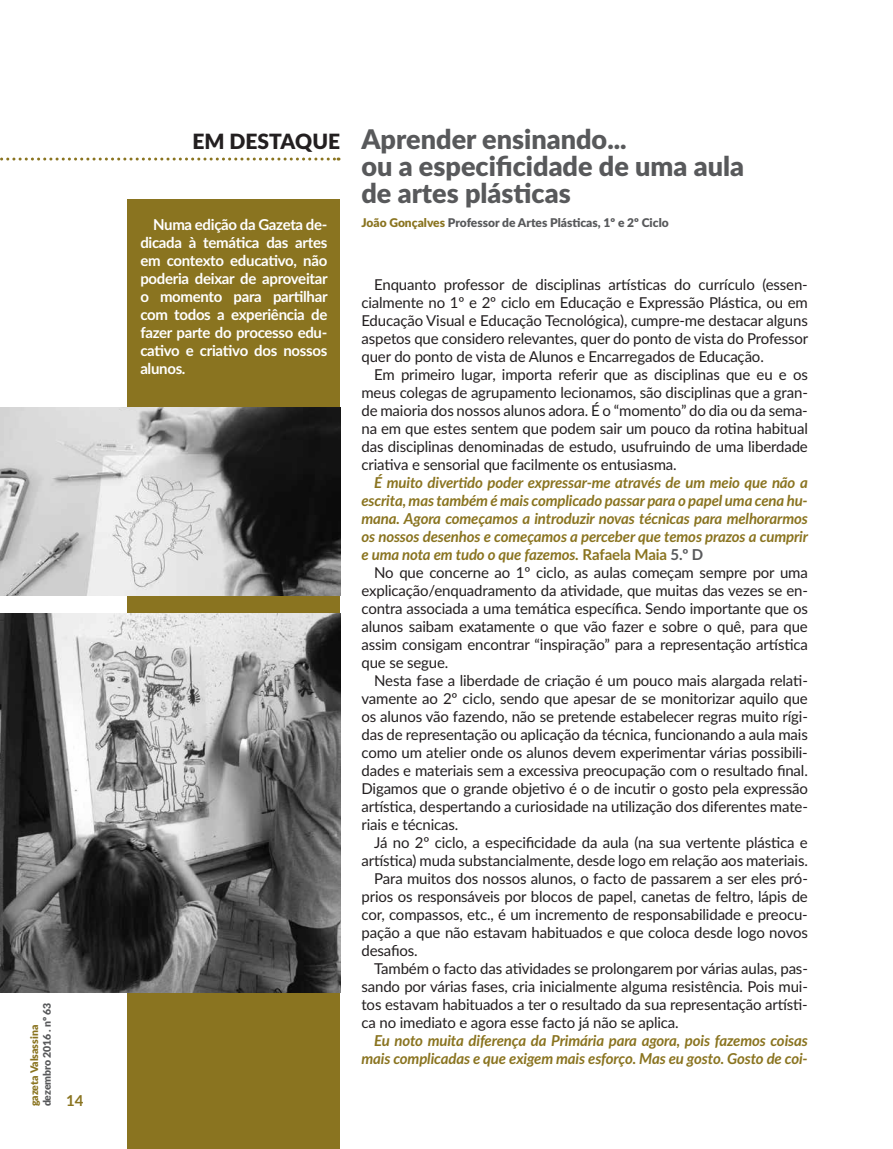
<style>
.page{position:relative;width:893px;height:1149px;background:#fff}
.page>*{position:absolute;margin:0;border:0;box-sizing:border-box;transform-origin:0 0}
.t1{font:900 27px/27px "Lato";color:#58595b}
.t2{font:15px/18px "Lato";letter-spacing:-.01em;color:#231f20;text-align:justify}
.t3{font:italic 700 15px/18px "Lato";letter-spacing:-.01em;color:#8a7420;text-align:justify}
.t4{font:700 15px/18px "Lato";letter-spacing:-.02em;color:#fff;text-align:justify}
.t5{font:700 15px "Lato";color:#8a7420}
.t6{font:900 12px "Lato";color:#58595b}
.t7{font:900 10.5px "Lato";letter-spacing:-.01em;color:#58595b}
.t8{font:900 10.5px "Lato";color:#8a7420}
.s1{font-size:21px;color:#231f20}
.s2{color:#8a7420}
.s3{font-style:normal}
.s4{font-style:normal;color:#58595b}
</style>
<div class="page">
<div style="left:128px;top:199px;width:212px;height:949px;background:#8a7420"></div>
<svg style="left:0;top:157px;width:339px;height:3px"></svg>
<img style="left:0;top:613px;width:340px;height:378px">
<img style="left:0;top:407px;width:340px;height:188px">
<p class="t7" style="left:39px;top:1106px;width:105px;rotate:-90deg">dezembro 2016 . nº 63</p>
<p class="t8" style="left:26px;top:1106px;width:83px;rotate:-90deg">gazeta Valsassina</p>
<p class="t5" style="left:66px;top:1089px;width:19px">14</p>
<h1 class="t1" style="left:361px;top:125px;width:384px;text-indent:-169px"><span class="s1">em destaque</span> Aprender ensinando...<br>ou a especificidade de uma aula de artes plásticas</h1>
<p class="t6" style="left:361px;top:213px;width:309px"><span class="s2">João Gonçalves</span> Professor de Artes Plásticas, 1º e 2º Ciclo</p>
<p class="t4" style="left:140px;top:214px;width:189px;text-indent:13px">Numa edição da Gazeta de&shy;dicada à temática das artes em contexto educativo, não poderia deixar de aproveitar o momento para partilhar com todos a experiência de fazer parte do processo edu&shy;cativo e criativo dos nossos alunos.</p>
<p class="t2" style="left:361px;top:274px;width:448px;text-indent:13px">Enquanto professor de disciplinas artísticas do currículo (essen&shy;cialmente no 1º e 2º ciclo em Educação e Expressão Plástica, ou em Educação Visual e Educação Tecnológica), cumpre-me destacar alguns aspetos que considero relevantes, quer do ponto de vista do Professor quer do ponto de vista de Alunos e Encarregados de Educação.</p>
<p class="t2" style="left:361px;top:364px;width:448px;text-indent:13px">Em primeiro lugar, importa referir que as disciplinas que eu e os meus colegas de agrupamento lecionamos, são disciplinas que a gran&shy;de maioria dos nossos alunos adora. É o “momento” do dia ou da sema&shy;na em que estes sentem que podem sair um pouco da rotina habitual das disciplinas denominadas de estudo, usufruindo de uma liberdade criativa e sensorial que facilmente os entusiasma.</p>
<p class="t3" style="left:361px;top:472px;width:448px;text-indent:13px">É muito divertido poder expressar-me através de um meio que não a escrita, mas também é mais complicado passar para o papel uma cena hu&shy;mana. Agora começamos a introduzir novas técnicas para melhorarmos os nossos desenhos e começamos a perceber que temos prazos a cumprir e uma nota em tudo o que fazemos. <span class="s3">Rafaela Maia</span> <span class="s4">5.º D</span></p>
<p class="t2" style="left:361px;top:562px;width:448px;text-indent:13px">No que concerne ao 1º ciclo, as aulas começam sempre por uma explicação/enquadramento da atividade, que muitas das vezes se en&shy;contra associada a uma temática específica. Sendo importante que os alunos saibam exatamente o que vão fazer e sobre o quê, para que assim consigam encontrar “inspiração” para a representação artística que se segue.</p>
<p class="t2" style="left:361px;top:670px;width:448px;text-indent:13px">Nesta fase a liberdade de criação é um pouco mais alargada relati&shy;vamente ao 2º ciclo, sendo que apesar de se monitorizar aquilo que os alunos vão fazendo, não se pretende estabelecer regras muito rígi&shy;das de representação ou aplicação da técnica, funcionando a aula mais como um atelier onde os alunos devem experimentar várias possibili&shy;dades e materiais sem a excessiva preocupação com o resultado final.<br>Digamos que o grande objetivo é o de incutir o gosto pela expressão artística, despertando a curiosidade na utilização dos diferentes mate&shy;riais e técnicas.</p>
<p class="t2" style="left:374px;top:832px;width:435px">Já no 2º ciclo, a especificidade da aula (na sua vertente plástica e</p>
<p class="t2" style="left:361px;top:850px;width:448px">artística) muda substancialmente, desde logo em relação aos materiais.</p>
<p class="t2" style="left:374px;top:868px;width:435px">Para muitos dos nossos alunos, o facto de passarem a ser eles pró-</p>
<p class="t2" style="left:361px;top:886px;width:448px">prios os responsáveis por blocos de papel, canetas de feltro, lápis de</p>
<p class="t2" style="left:361px;top:904px;width:448px">cor, compassos, etc., é um incremento de responsabilidade e preocu-</p>
<p class="t2" style="left:361px;top:922px;width:448px">pação a que não estavam habituados e que coloca desde logo novos</p>
<p class="t2" style="left:361px;top:940px;width:58px">desafios.</p>
<p class="t2" style="left:374px;top:958px;width:435px">Também o facto das atividades se prolongarem por várias aulas, pas-</p>
<p class="t2" style="left:361px;top:976px;width:448px">sando por várias fases, cria inicialmente alguma resistência. Pois mui-</p>
<p class="t2" style="left:361px;top:994px;width:448px">tos estavam habituados a ter o resultado da sua representação artísti-</p>
<p class="t2" style="left:361px;top:1012px;width:319px">ca no imediato e agora esse facto já não se aplica.</p>
<p class="t3" style="left:361px;top:1030px;width:448px;text-align:right">Eu noto muita diferença da Primária para agora, pois fazemos coisas mais complicadas e que exigem mais esforço. Mas eu gosto. Gosto de coi-</p>
</div>
